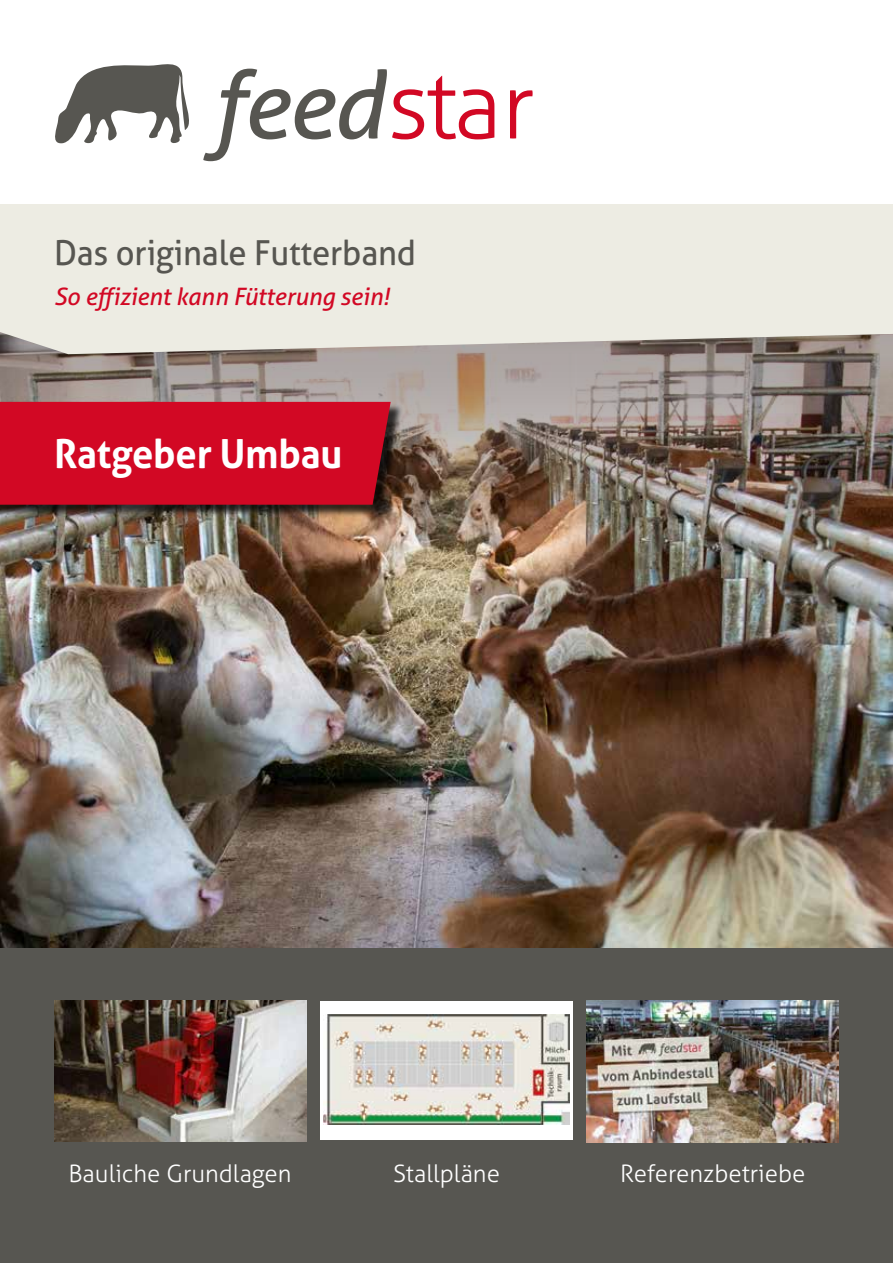
<style>
.page{position:relative;width:893px;height:1263px;background:#fff}
.page>*{position:absolute;margin:0;border:0;box-sizing:border-box;transform-origin:0 0}
.t1{font:700 40.05px "Aller";letter-spacing:-.005em;color:#fff;scale:.95 1}
.t2{font:34.5px "Aller";letter-spacing:-.005em;color:#575651;scale:.95 1}
.t3{font:300 24px "Aller";color:#fff}
.t4{font:italic 24px "Aller";letter-spacing:-.005em;color:#d20824}
</style>
<div class="page">
<img style="left:0;top:529px;width:893px;height:419px">
<svg style="left:203px;top:69px;width:330px;height:92px"></svg>
<svg style="left:55px;top:64px;width:134px;height:80px"></svg>
<div style="left:0;top:948px;width:893px;height:315px;background:#575651"></div>
<div style="left:320px;top:1001px;width:252px;height:139px;background:#fff"></div>
<img style="left:323px;top:1014px;width:247px;height:110px">
<div style="left:0;top:204px;width:893px;height:126px;background:#edece3"></div>
<img style="left:0;top:354px;width:893px;height:175px">
<svg style="left:0;top:330px;width:893px;height:24px;background:#c1bcb4"></svg>
<img style="left:587px;top:1000px;width:252px;height:142px">
<div style="left:0;top:403px;width:403px;height:115px;background:#000;opacity:.75"></div>
<div style="left:0;top:402px;width:391px;height:103px;background:#d20824"></div>
<img style="left:54px;top:1000px;width:252px;height:142px">
<h2 class="t2" style="left:54px;top:231px;width:383px">Das originale Futterband</h2>
<p class="t4" style="left:54px;top:281px;width:337px">So effizient kann Fütterung sein!</p>
<h1 class="t1" style="left:54px;top:429px;width:305px">Ratgeber Umbau</h1>
<p class="t3" style="left:68px;top:1159px;width:225px">Bauliche Grundlagen</p>
<p class="t3" style="left:393px;top:1159px;width:108px">Stallpläne</p>
<p class="t3" style="left:620px;top:1159px;width:187px">Referenzbetriebe</p>
</div>
